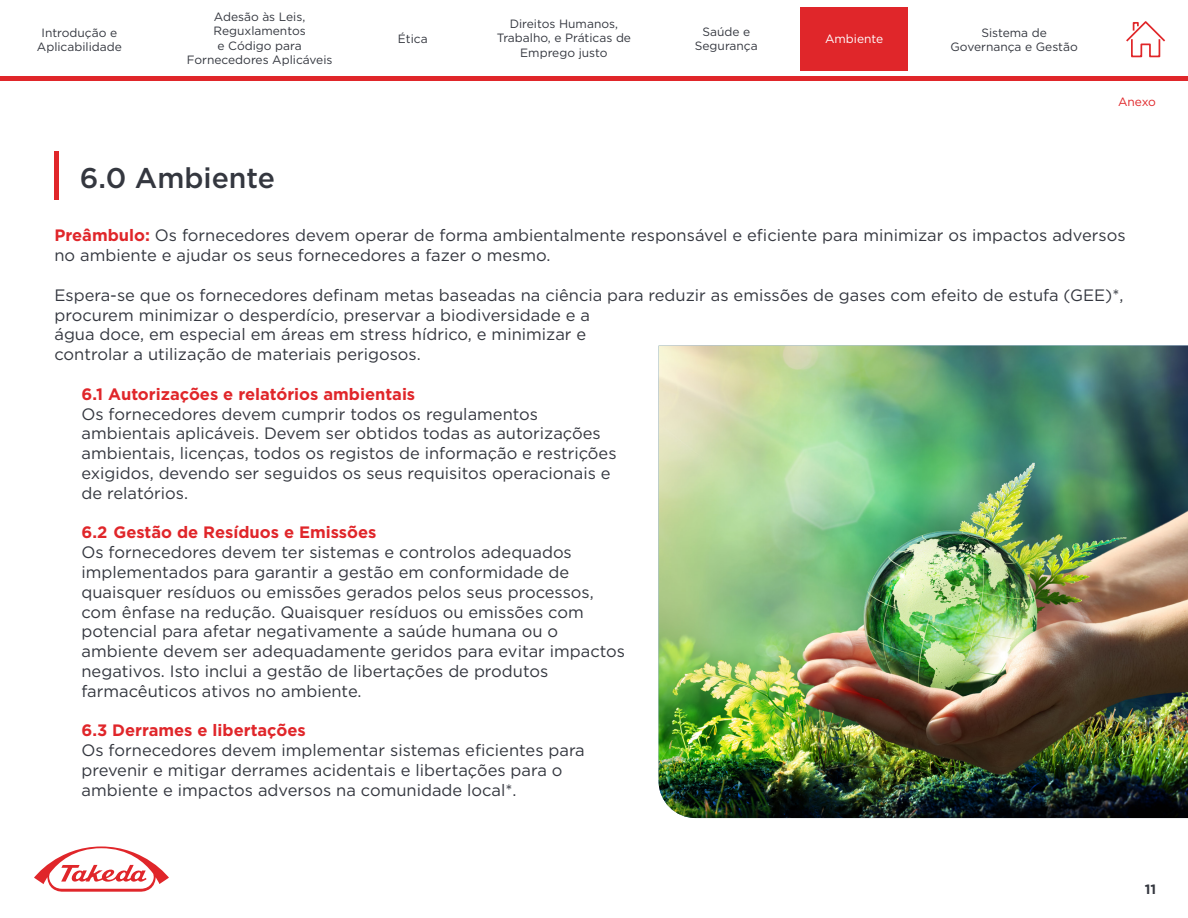
<style>
.page{position:relative;width:1188px;height:918px;background:#fff}
.page>*{position:absolute;margin:0;border:0;box-sizing:border-box;transform-origin:0 0}
.t1{font:500 28.5px "Gotham";color:#34373f}
.t2{font:16.5px/19.8px "Gotham";color:#34373f}
.t3{font:700 16.5px "Gotham";color:#e0262a}
.t4{font:700 13.5px "Gotham";color:#34373f}
.t5{font:12px/14.4px "Gotham";color:#34373f;text-align:center}
.t6{font:12px "Gotham";color:#fff}
.t7{font:12px "Gotham";letter-spacing:-.015em;color:#e02629}
.s1{font-weight:700;color:#e0262a}
</style>
<div class="page">
<svg style="left:34px;top:846px;width:135px;height:46px"></svg>
<hr style="left:0;top:77px;width:1188px;height:4px;background:#e0262a">
<div style="left:800px;top:7px;width:108px;height:63px;background:#e0262a"></div>
<svg style="left:1126px;top:21px;width:39px;height:37px"></svg>
<img style="left:659px;top:346px;width:529px;height:472px">
<div style="left:54px;top:151px;width:5px;height:48px;background:#e0262a"></div>
<p class="t5" style="left:37px;top:25px;width:86px">Introdução e<br>Aplicabilidade</p>
<p class="t5" style="left:187px;top:9px;width:147px">Adesão às Leis,<br>Reguxlamentos<br>e Código para<br>Fornecedores Aplicáveis</p>
<h1 class="t1" style="left:80px;top:159px;width:197px">6.0 Ambiente</h1>
<p class="t5" style="left:398px;top:31px;width:31px">Ética</p>
<p class="t5" style="left:497px;top:16px;width:136px">Direitos Humanos,<br>Trabalho, e Práticas de<br>Emprego justo</p>
<p class="t5" style="left:695px;top:24px;width:64px">Saúde e<br>Segurança</p>
<p class="t6" style="left:825px;top:32px;width:60px">Ambiente</p>
<p class="t5" style="left:951px;top:25px;width:129px">Sistema de<br>Governança e Gestão</p>
<p class="t7" style="left:1118px;top:94px;width:39px">Anexo</p>
<p class="t2" style="left:54px;top:225px;width:1073px"><span class="s1">Preâmbulo:</span> Os fornecedores devem operar de forma ambientalmente responsável e eficiente para minimizar os impactos adversos no ambiente e ajudar os seus fornecedores a fazer o mesmo.</p>
<p class="t2" style="left:54px;top:285px;width:1071px">Espera-se que os fornecedores definam metas baseadas na ciência para reduzir as emissões de gases com efeito de estufa (GEE)*, procurem minimizar o desperdício, preservar a biodiversidade e a<br>água doce, em especial em áreas em stress hídrico, e minimizar e<br>controlar a utilização de materiais perigosos.</p>
<p class="t3" style="left:81px;top:383px;width:335px">6.1 Autorizações e relatórios ambientais</p>
<p class="t2" style="left:81px;top:404px;width:537px">Os fornecedores devem cumprir todos os regulamentos ambientais aplicáveis. Devem ser obtidos todas as autorizações ambientais, licenças, todos os registos de informação e restrições exigidos, devendo ser seguidos os seus requisitos operacionais e de relatórios.</p>
<p class="t3" style="left:81px;top:522px;width:297px">6.2 Gestão de Resíduos e Emissões</p>
<p class="t2" style="left:81px;top:542px;width:545px">Os fornecedores devem ter sistemas e controlos adequados implementados para garantir a gestão em conformidade de quaisquer resíduos ou emissões gerados pelos seus processos, com ênfase na redução. Quaisquer resíduos ou emissões com potencial para afetar negativamente a saúde humana ou o ambiente devem ser adequadamente geridos para evitar impactos negativos. Isto inclui a gestão de libertações de produtos farmacêuticos ativos no ambiente.</p>
<p class="t3" style="left:81px;top:720px;width:226px">6.3 Derrames e libertações</p>
<p class="t2" style="left:81px;top:740px;width:505px">Os fornecedores devem implementar sistemas eficientes para prevenir e mitigar derrames acidentais e libertações para o ambiente e impactos adversos na comunidade local*.</p>
<p class="t4" style="left:1145px;top:880px;width:13px">11</p>
</div>
